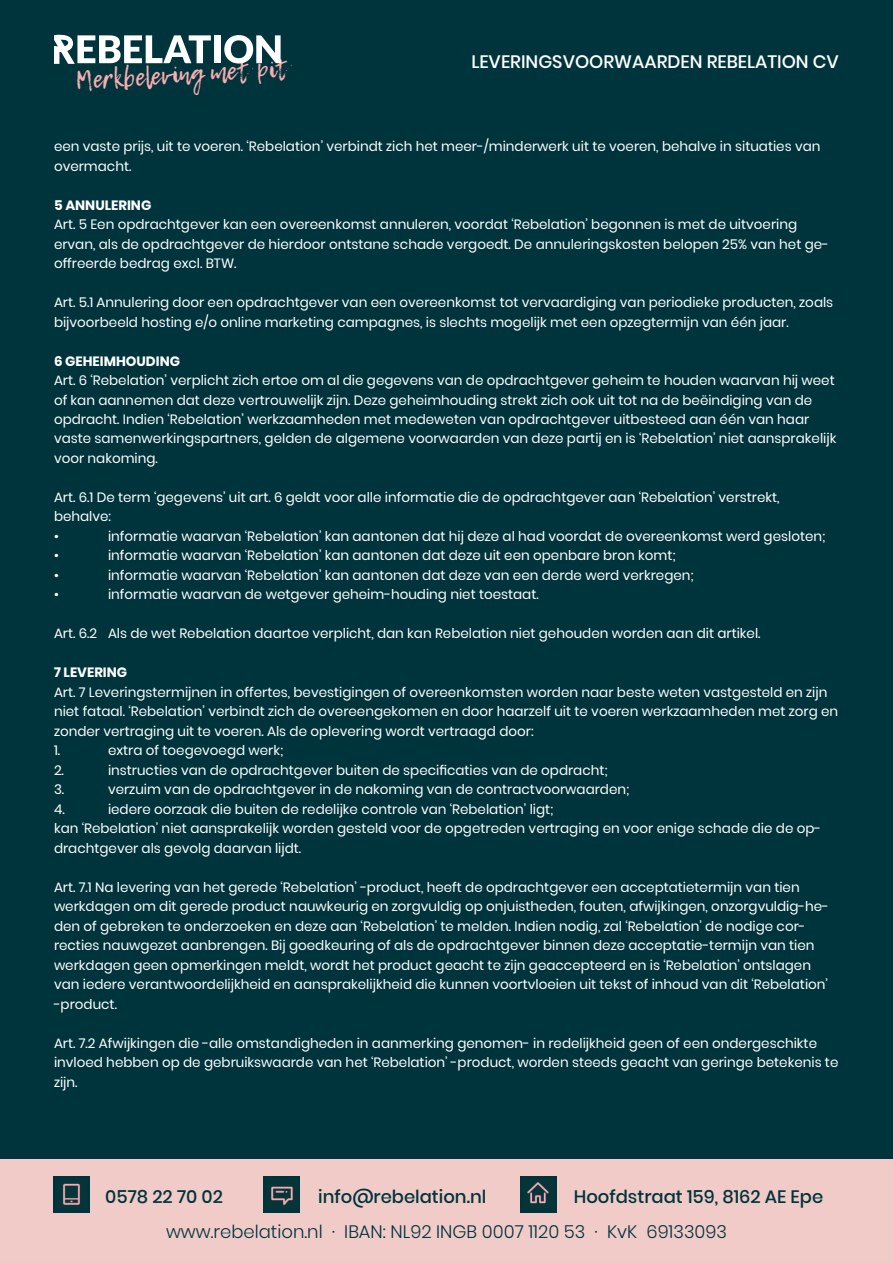
<style>
.page{position:relative;width:893px;height:1263px;background:#fff}
.page>*{position:absolute;margin:0;border:0;box-sizing:border-box;transform-origin:0 0}
.t1{font:24.9px "Lemon Tuesday";color:#f8adb0}
.t2{font:300 18px "Poppins";color:#00343c}
.t3{font:500 18px "Poppins";color:#00343c}
.t4{font:500 18px "Poppins";color:#fff}
.t5{font:13.5px/19.5px "Poppins";color:#fff}
.t6{font:700 13.5px "Poppins";color:#fff}
</style>
<div class="page">
<div style="left:0;top:0;width:893px;height:1161px;background:#00343c"></div>
<div style="left:0;top:1159px;width:893px;height:104px;background:#f0cbc8"></div>
<div style="left:54px;top:1176px;width:36px;height:36px;background:#00343c"></div>
<div style="left:264px;top:1176px;width:36px;height:36px;background:#00343c"></div>
<div style="left:520px;top:1176px;width:36px;height:36px;background:#00343c"></div>
<img style="left:63px;top:1183px;width:17px;height:22px">
<img style="left:271px;top:1186px;width:22px;height:20px">
<img style="left:527px;top:1182px;width:22px;height:22px">
<div style="left:214px;top:35px;width:7px;height:28px;background:#fff"></div>
<svg style="left:224px;top:35px;width:57px;height:29px"></svg>
<svg style="left:54px;top:34px;width:157px;height:30px"></svg>
<h1 class="t1" style="left:75px;top:67px;width:215px;rotate:-4deg">Merkbeleving met pit</h1>
<h2 class="t4" style="left:471px;top:51px;width:369px">LEVERINGSVOORWAARDEN REBELATION CV</h2>
<p class="t5" style="left:54px;top:137px;width:768px">een vaste prijs, uit te voeren. ‘Rebelation’ verbindt zich het meer-/minderwerk uit te voeren, behalve in situaties van overmacht.</p>
<p class="t6" style="left:54px;top:197px;width:99px">5 ANNULERING</p>
<p class="t5" style="left:54px;top:215px;width:777px">Art. 5 Een opdrachtgever kan een overeenkomst annuleren, voordat ‘Rebelation’ begonnen is met de uitvoering ervan, als de opdrachtgever de hierdoor ontstane schade vergoedt. De annuleringskosten belopen 25% van het ge&shy;offreerde bedrag excl. BTW.</p>
<p class="t5" style="left:54px;top:293px;width:781px">Art. 5.1 Annulering door een opdrachtgever van een overeenkomst tot vervaardiging van periodieke producten, zoals bijvoorbeeld hosting e/o online marketing campagnes, is slechts mogelijk met een opzegtermijn van één jaar.</p>
<p class="t6" style="left:54px;top:353px;width:128px">6 GEHEIMHOUDING</p>
<p class="t5" style="left:54px;top:371px;width:784px">Art. 6 ‘Rebelation’ verplicht zich ertoe om al die gegevens van de opdrachtgever geheim te houden waarvan hij weet of kan aannemen dat deze vertrouwelijk zijn. Deze geheimhouding strekt zich ook uit tot na de beëindiging van de opdracht. Indien ‘Rebelation’ werkzaamheden met medeweten van opdrachtgever uitbesteed aan één van haar vaste samenwerkingspartners, gelden de algemene voorwaarden van deze partij en is ‘Rebelation’ niet aansprakelijk voor nakoming.</p>
<p class="t5" style="left:54px;top:488px;width:727px">Art. 6.1 De term ‘gegevens’ uit art. 6 geldt voor alle informatie die de opdrachtgever aan ‘Rebelation’ verstrekt, behalve:<br>•</p>
<p class="t5" style="left:108px;top:527px;width:719px">informatie waarvan ‘Rebelation’ kan aantonen dat hij deze al had voordat de overeenkomst werd gesloten;</p>
<p class="t5" style="left:54px;top:546px;width:6px">•</p>
<p class="t5" style="left:108px;top:546px;width:569px">informatie waarvan ‘Rebelation’ kan aantonen dat deze uit een openbare bron komt;</p>
<p class="t5" style="left:54px;top:566px;width:6px">•</p>
<p class="t5" style="left:108px;top:566px;width:587px">informatie waarvan ‘Rebelation’ kan aantonen dat deze van een derde werd verkregen;</p>
<p class="t5" style="left:54px;top:585px;width:6px">•</p>
<p class="t5" style="left:108px;top:585px;width:432px">informatie waarvan de wetgever geheim-houding niet toestaat.</p>
<p class="t5" style="left:54px;top:624px;width:708px">Art. 6.2 Als de wet Rebelation daartoe verplicht, dan kan Rebelation niet gehouden worden aan dit artikel.</p>
<p class="t6" style="left:54px;top:665px;width:75px">7 LEVERING</p>
<p class="t5" style="left:54px;top:682px;width:786px">Art. 7 Leveringstermijnen in offertes, bevestigingen of overeenkomsten worden naar beste weten vastgesteld en zijn niet fataal. ‘Rebelation’ verbindt zich de overeengekomen en door haarzelf uit te voeren werkzaamheden met zorg en zonder vertraging uit te voeren. Als de oplevering wordt vertraagd door:<br>1.</p>
<p class="t5" style="left:108px;top:741px;width:177px">extra of toegevoegd werk;</p>
<p class="t5" style="left:54px;top:760px;width:11px">2.</p>
<p class="t5" style="left:108px;top:760px;width:501px">instructies van de opdrachtgever buiten de specificaties van de opdracht;</p>
<p class="t5" style="left:54px;top:780px;width:12px">3.</p>
<p class="t5" style="left:108px;top:780px;width:523px">verzuim van de opdrachtgever in de nakoming van de contractvoorwaarden;</p>
<p class="t5" style="left:54px;top:799px;width:12px">4.</p>
<p class="t5" style="left:54px;top:799px;width:769px;text-indent:54px">iedere oorzaak die buiten de redelijke controle van ‘Rebelation’ ligt;<br>kan ‘Rebelation’ niet aansprakelijk worden gesteld voor de opgetreden vertraging en voor enige schade die de op&shy;drachtgever als gevolg daarvan lijdt.</p>
<p class="t5" style="left:54px;top:877px;width:777px">Art. 7.1 Na levering van het gerede ‘Rebelation’ -product, heeft de opdrachtgever een acceptatietermijn van tien werkdagen om dit gerede product nauwkeurig en zorgvuldig op onjuistheden, fouten, afwijkingen, onzorgvuldig-he&shy;den of gebreken te onderzoeken en deze aan ‘Rebelation’ te melden. Indien nodig, zal ‘Rebelation’ de nodige cor&shy;recties nauwgezet aanbrengen. Bij goedkeuring of als de opdrachtgever binnen deze acceptatie-termijn van tien werkdagen geen opmerkingen meldt, wordt het product geacht te zijn geaccepteerd en is ‘Rebelation’ ontslagen van iedere verantwoordelijkheid en aansprakelijkheid die kunnen voortvloeien uit tekst of inhoud van dit ‘Rebelation’ -product.</p>
<p class="t5" style="left:54px;top:1033px;width:786px">Art. 7.2 Afwijkingen die -alle omstandigheden in aanmerking genomen- in redelijkheid geen of een ondergeschikte invloed hebben op de gebruikswaarde van het ‘Rebelation’ -product, worden steeds geacht van geringe betekenis te zijn.</p>
<h2 class="t3" style="left:105px;top:1186px;width:119px">0578 22 70 02</h2>
<h2 class="t3" style="left:318px;top:1186px;width:170px">info@rebelation.nl</h2>
<h2 class="t3" style="left:574px;top:1186px;width:251px">Hoofdstraat 159, 8162 AE Epe</h2>
<h2 class="t2" style="left:166px;top:1221px;width:562px">www.rebelation.nl · IBAN: NL92 INGB 0007 1120 53 · KvK 69133093</h2>
</div>
